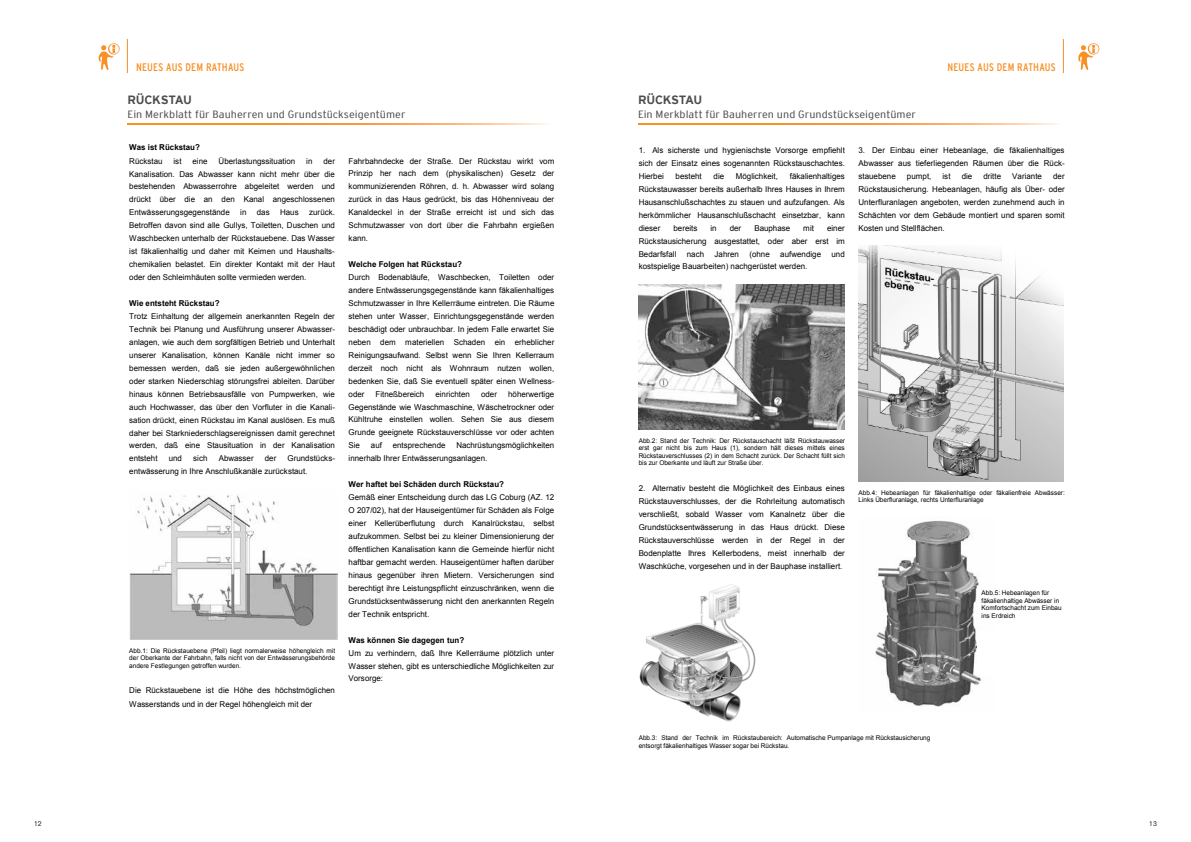
<style>
.page{position:relative;width:1191px;height:842px;background:#fff}
.page>*{position:absolute;margin:0;border:0;box-sizing:border-box;transform-origin:0 0}
.t1{font:700 12px "Interstate Plus";letter-spacing:-.025em;color:#4d4d4f}
.t2{font:condensed 11px "Interstate";letter-spacing:.015em;color:#f79026}
.t3{font:300 condensed 10.5px "Interstate Plus";color:#4d4d4f;scale:1.3 1}
.t4{font:8.1px/12.9px "Arial";color:#000;text-align:justify}
.t5{font:700 8.1px "Arial";color:#000}
.t6{font:300 7px "Folio BT";color:#000}
.t7{font:6.5px/7.5px "Arial";letter-spacing:-.005em;color:#000}
</style>
<div class="page">
<svg style="left:1078px;top:43px;width:22px;height:27px"></svg>
<hr style="left:1062px;top:39px;width:1px;height:34px;background:#f79026">
<svg style="left:98px;top:43px;width:22px;height:27px"></svg>
<hr style="left:127px;top:39px;width:1px;height:34px;background:#f79026">
<img style="left:129px;top:495px;width:208px;height:144px">
<img style="left:638px;top:284px;width:206px;height:146px">
<img style="left:639px;top:584px;width:117px;height:137px">
<img style="left:858px;top:245px;width:205px;height:236px">
<img style="left:875px;top:520px;width:108px;height:187px">
<div style="left:977px;top:631px;width:100px;height:44px;background:#fff"></div>
<svg style="left:128px;top:124px;width:420px;height:1px"></svg>
<svg style="left:638px;top:124px;width:421px;height:1px"></svg>
<h2 class="t2" style="left:136px;top:60px;width:110px">NEUES AUS DEM RATHAUS</h2>
<h2 class="t2" style="left:947px;top:60px;width:110px">NEUES AUS DEM RATHAUS</h2>
<h1 class="t1" style="left:128px;top:93px;width:66px">RÜCKSTAU</h1>
<p class="t3" style="left:128px;top:109px;width:215px">Ein Merkblatt für Bauherren und Grundstückseigentümer</p>
<p class="t5" style="left:129px;top:142px;width:72px">Was ist Rückstau?</p>
<p class="t4" style="left:129px;top:154px;width:35px">Rückstau</p>
<p class="t4" style="left:174px;top:154px;width:9px">ist</p>
<p class="t4" style="left:192px;top:154px;width:16px">eine</p>
<p class="t4" style="left:219px;top:154px;width:78px">Überlastungssituation</p>
<p class="t4" style="left:306px;top:154px;width:8px">in</p>
<p class="t4" style="left:129px;top:154px;width:207px;text-indent:194px">der Kanalisation. Das Abwasser kann nicht mehr über die bestehenden Abwasserrohre abgeleitet werden und drückt über die an den Kanal angeschlossenen Entwässerungsgegenstände</p>
<p class="t4" style="left:129px;top:206px;width:207px;text-indent:180px">zurück.<br>Betroffen davon sind alle Gullys, Toiletten, Duschen und Waschbecken unterhalb der Rückstauebene. Das Wasser ist fäkalienhaltig und daher mit Keimen und Haushalts&shy;chemikalien belastet. Ein direkter Kontakt mit der Haut oder den Schleimhäuten sollte vermieden werden.</p>
<p class="t5" style="left:129px;top:298px;width:92px">Wie entsteht Rückstau?</p>
<p class="t4" style="left:129px;top:310px;width:207px">Trotz Einhaltung der allgemein anerkannten Regeln der Technik bei Planung und Ausführung unserer Abwasser&shy;anlagen, wie auch dem sorgfältigen Betrieb und Unterhalt unserer Kanalisation, können Kanäle nicht immer so bemessen werden, daß sie jeden außergewöhnlichen oder starken Niederschlag störungsfrei ableiten. Darüber hinaus können Betriebsausfälle von Pumpwerken, wie auch Hochwasser, das über den Vorfluter in die Kanali&shy;sation drückt, einen Rückstau im Kanal auslösen. Es muß daher bei Starkniederschlagsereignissen damit gerechnet werden, daß eine Stausituation in der Kanalisation entsteht</p>
<p class="t4" style="left:240px;top:206px;width:8px">in</p>
<p class="t4" style="left:257px;top:206px;width:14px">das</p>
<p class="t4" style="left:280px;top:206px;width:20px">Haus</p>
<p class="t4" style="left:129px;top:452px;width:207px;text-indent:158px">Grundstücks&shy;entwässerung in Ihre Anschlußkanäle zurückstaut.</p>
<p class="t4" style="left:169px;top:452px;width:15px">und</p>
<p class="t4" style="left:193px;top:452px;width:16px">sich</p>
<p class="t4" style="left:219px;top:452px;width:36px">Abwasser</p>
<p class="t4" style="left:265px;top:452px;width:13px">der</p>
<p class="t7" style="left:129px;top:647px;width:207px;text-align:justify">Abb.1: Die Rückstauebene (Pfeil) liegt normalerweise höhengleich mit der Oberkante der Fahrbahn, falls nicht von der Entwässerungsbehörde andere Festlegungen getroffen wurden.</p>
<p class="t4" style="left:129px;top:684px;width:207px">Die Rückstauebene ist die Höhe des höchstmöglichen<br>Wasserstands und in der Regel höhengleich mit der</p>
<p class="t4" style="left:349px;top:154px;width:207px">Fahrbahndecke der Straße. Der Rückstau wirkt vom Prinzip her nach dem (physikalischen) Gesetz der kommunizierenden Röhren, d. h. Abwasser wird solang zurück in das Haus gedrückt, bis das Höhenniveau der Kanaldeckel in der Straße erreicht ist und sich das Schmutzwasser von dort über die Fahrbahn ergießen kann.</p>
<p class="t5" style="left:349px;top:259px;width:115px">Welche Folgen hat Rückstau?</p>
<p class="t4" style="left:349px;top:271px;width:207px">Durch Bodenabläufe, Waschbecken, Toiletten oder andere Entwässerungsgegenstände kann fäkalienhaltiges Schmutzwasser in Ihre Kellerräume eintreten. Die Räume stehen unter Wasser, Einrichtungsgegenstände werden beschädigt oder unbrauchbar. In jedem Falle erwartet Sie neben dem materiellen Schaden ein erheblicher Reinigungsaufwand. Selbst wenn Sie Ihren Kellerraum derzeit noch nicht als Wohnraum nutzen wollen, bedenken Sie, daß Sie eventuell später einen Wellness&shy;oder</p>
<p class="t4" style="left:375px;top:387px;width:50px">Fitneßbereich</p>
<p class="t4" style="left:435px;top:387px;width:36px">einrichten</p>
<p class="t4" style="left:481px;top:387px;width:17px">oder</p>
<p class="t4" style="left:349px;top:387px;width:207px;text-indent:159px">höherwertige Gegenstände wie Waschmaschine, Wäschetrockner oder Kühltruhe einstellen wollen. Sehen Sie aus diesem Grunde geeignete Rückstauverschlüsse vor oder achten Sie</p>
<p class="t4" style="left:371px;top:439px;width:13px">auf</p>
<p class="t4" style="left:393px;top:439px;width:54px">entsprechende</p>
<p class="t4" style="left:349px;top:439px;width:207px;text-indent:108px">Nachrüstungsmöglichkeiten innerhalb Ihrer Entwässerungsanlagen.</p>
<p class="t5" style="left:349px;top:479px;width:157px">Wer haftet bei Schäden durch Rückstau?</p>
<p class="t4" style="left:349px;top:491px;width:207px">Gemäß einer Entscheidung durch das LG Coburg (AZ. 12<br>O 207/02), hat der Hauseigentümer für Schäden als Folge einer Kellerüberflutung durch Kanalrückstau, selbst aufzukommen. Selbst bei zu kleiner Dimensionierung der öffentlichen Kanalisation kann die Gemeinde hierfür nicht haftbar gemacht werden. Hauseigentümer haften darüber hinaus gegenüber ihren Mietern. Versicherungen sind berechtigt ihre Leistungspflicht einzuschränken, wenn die Grundstücksentwässerung nicht den anerkannten Regeln der Technik entspricht.</p>
<p class="t5" style="left:349px;top:634px;width:117px">Was können Sie dagegen tun?</p>
<p class="t4" style="left:349px;top:646px;width:207px">Um zu verhindern, daß Ihre Kellerräume plötzlich unter Wasser stehen, gibt es unterschiedliche Möglichkeiten zur Vorsorge:</p>
<h1 class="t1" style="left:638px;top:93px;width:66px">RÜCKSTAU</h1>
<p class="t3" style="left:638px;top:109px;width:215px">Ein Merkblatt für Bauherren und Grundstückseigentümer</p>
<p class="t4" style="left:638px;top:143px;width:208px">1. Als sicherste und hygienischste Vorsorge empfiehlt sich der Einsatz eines sogenannten Rückstauschachtes.<br>Hierbei</p>
<p class="t4" style="left:638px;top:169px;width:208px;text-indent:151px">fäkalienhaltiges Rückstauwasser bereits außerhalb Ihres Hauses in Ihrem Hausanschlußschachtes zu stauen und aufzufangen. Als herkömmlicher Hausanschlußschacht einsetzbar, kann dieser</p>
<p class="t4" style="left:675px;top:169px;width:28px">besteht</p>
<p class="t4" style="left:713px;top:169px;width:12px">die</p>
<p class="t4" style="left:736px;top:169px;width:44px">Möglichkeit,</p>
<p class="t4" style="left:638px;top:221px;width:208px;text-indent:188px">einer Rückstausicherung ausgestattet, oder aber erst im Bedarfsfall</p>
<p class="t4" style="left:673px;top:221px;width:25px">bereits</p>
<p class="t4" style="left:710px;top:221px;width:8px">in</p>
<p class="t4" style="left:729px;top:221px;width:13px">der</p>
<p class="t4" style="left:754px;top:221px;width:37px">Bauphase</p>
<p class="t4" style="left:803px;top:221px;width:12px">mit</p>
<p class="t4" style="left:687px;top:247px;width:19px">nach</p>
<p class="t4" style="left:714px;top:247px;width:26px">Jahren</p>
<p class="t4" style="left:749px;top:247px;width:22px">(ohne</p>
<p class="t4" style="left:780px;top:247px;width:42px">aufwendige</p>
<p class="t4" style="left:831px;top:247px;width:15px">und</p>
<p class="t4" style="left:638px;top:260px;width:170px">kostspielige Bauarbeiten) nachgerüstet werden.</p>
<p class="t4" style="left:858px;top:143px;width:208px">3. Der Einbau einer Hebeanlage, die fäkalienhaltiges Abwasser aus tieferliegenden Räumen über die Rück&shy;stauebene</p>
<p class="t4" style="left:858px;top:169px;width:208px;text-indent:195px">der Rückstausicherung. Hebeanlagen, häufig als Über- oder Unterfluranlagen angeboten, werden zunehmend auch in Schächten vor dem Gebäude montiert und sparen somit Kosten und Stellflächen.</p>
<p class="t4" style="left:907px;top:169px;width:26px">pumpt,</p>
<p class="t4" style="left:942px;top:169px;width:9px">ist</p>
<p class="t4" style="left:961px;top:169px;width:12px">die</p>
<p class="t4" style="left:983px;top:169px;width:19px">dritte</p>
<p class="t4" style="left:1012px;top:169px;width:31px">Variante</p>
<p class="t7" style="left:638px;top:437px;width:208px;text-align:justify">Abb.2: Stand der Technik: Der Rückstauschacht läßt Rückstauwasser erst gar nicht bis zum Haus (1), sondern hält dieses mittels eines Rückstauverschlusses (2) in dem Schacht zurück. Der Schacht füllt sich bis zur Oberkante und läuft zur Straße über.</p>
<p class="t4" style="left:638px;top:482px;width:208px">2. Alternativ besteht die Möglichkeit des Einbaus eines Rückstauverschlusses, der die Rohrleitung automatisch verschließt, sobald Wasser vom Kanalnetz über die Grundstücksentwässerung in das Haus drückt. Diese Rückstauverschlüsse werden in der Regel in der Bodenplatte Ihres Kellerbodens, meist innerhalb der Waschküche, vorgesehen und in der Bauphase installiert.</p>
<p class="t7" style="left:858px;top:489px;width:208px">Abb.4: Hebeanlagen für fäkalienhaltige oder fäkalienfreie Abwässer:<br>Links Überfluranlage, rechts Unterfluranlage</p>
<p class="t7" style="left:981px;top:589px;width:82px">Abb.5: Hebeanlagen für fäkalienhaltige Abwässer in<br>Komfortschacht zum Einbau ins Erdreich</p>
<p class="t7" style="left:638px;top:734px;width:293px">Abb.3: Stand der Technik im Rückstaubereich: Automatische Pumpanlage mit Rückstausicherung entsorgt fäkalienhaltiges Wasser sogar bei Rückstau.</p>
<p class="t6" style="left:34px;top:819px;width:9px">12</p>
<p class="t6" style="left:1149px;top:819px;width:9px">13</p>
</div>
